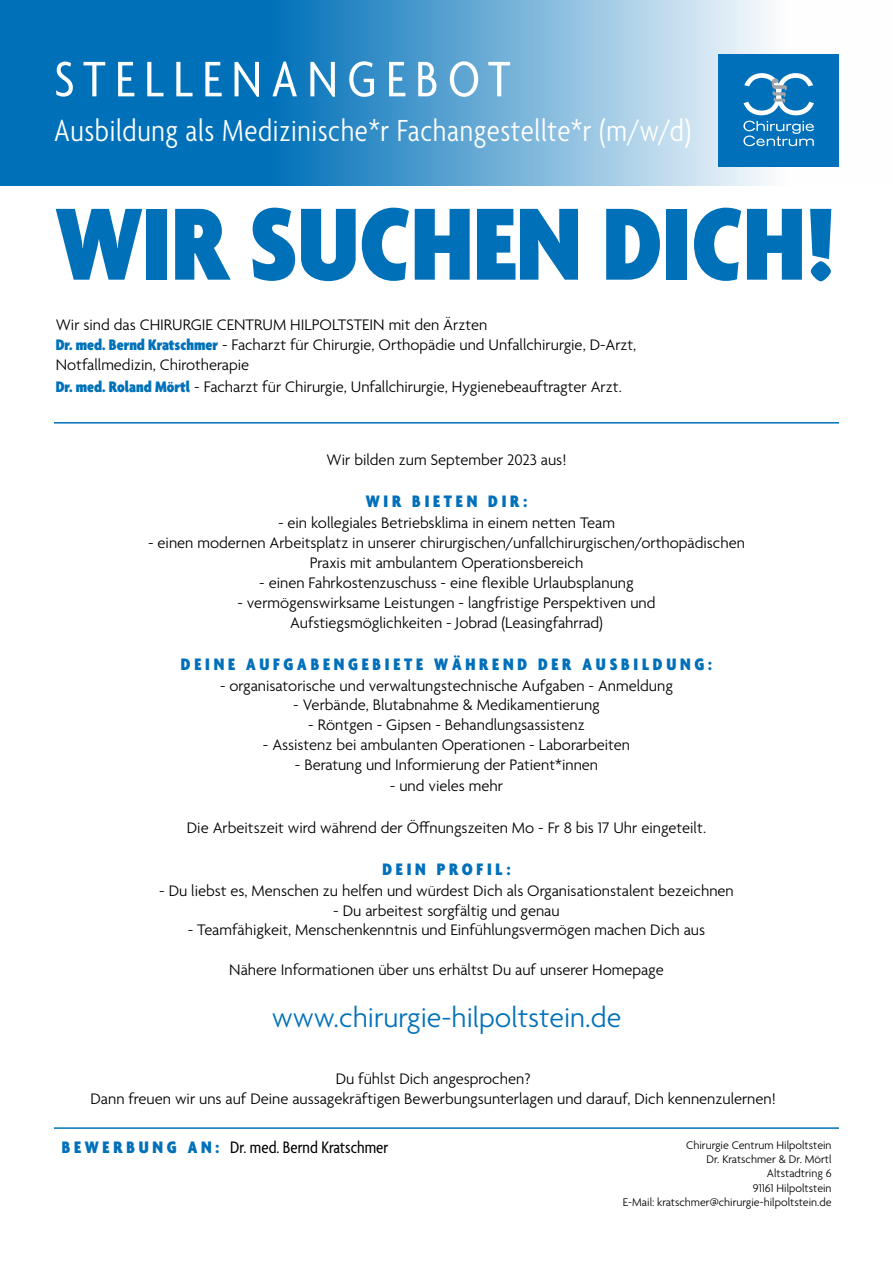
<style>
.page{position:relative;width:893px;height:1263px;background:#fff}
.page>*{position:absolute;margin:0;border:0;box-sizing:border-box;transform-origin:0 0}
.t1{font:900 condensed 111px "Agenda";color:#0071b9}
.t2{font:condensed 54px "Agenda";letter-spacing:.18em;color:#fff}
.t3{font:300 condensed 33px "Agenda";letter-spacing:.02em;color:#fff}
.t4{font:300 30px "Agenda";color:#0071b9}
.t5{font:900 condensed 18px "Agenda";letter-spacing:.21em;color:#0070ba}
.t6{font:condensed 18px "Agenda";color:#000}
.t7{font:300 16.5px/19.8px "Agenda";color:#000;text-align:center}
.t8{font:300 12px/14.4px "Agenda";color:#000;text-align:right}
.s1{font-weight:900;font-stretch:condensed;color:#0071b9}
.s2{font-weight:900;color:#0070ba}
</style>
<div class="page">
<svg style="left:0;top:0;width:839px;height:185px;background:#4e9cce"></svg>
<div style="left:719px;top:54px;width:120px;height:112px;background:#0070ba"></div>
<svg style="left:743px;top:121px;width:71px;height:25px"></svg>
<svg style="left:743px;top:73px;width:71px;height:42px"></svg>
<hr style="left:54px;top:1127px;width:785px;height:2px;background:#0071b9">
<hr style="left:54px;top:422px;width:785px;height:2px;background:#0071b9">
<h2 class="t2" style="left:54px;top:48px;width:458px">STELLENANGEBOT</h2>
<h3 class="t3" style="left:54px;top:112px;width:639px">Ausbildung als Medizinische*r Fachangestellte*r (m/w/d)</h3>
<h1 class="t1" style="left:56px;top:178px;width:780px">WIR SUCHEN DICH!</h1>
<p class="t7" style="left:56px;top:316px;width:582px;text-align:left">Wir sind das CHIRURGIE CENTRUM HILPOLTSTEIN mit den Ärzten<br><span class="s1">Dr. med. Bernd Kratschmer</span> - Facharzt für Chirurgie, Orthopädie und Unfallchirurgie, D-Arzt,<br>Notfallmedizin, Chirotherapie</p>
<p class="t7" style="left:56px;top:377px;width:568px"><span class="s1">Dr. med. Roland Mörtl</span> - Facharzt für Chirurgie, Unfallchirurgie, Hygienebeauftragter Arzt.</p>
<p class="t7" style="left:327px;top:451px;width:241px">Wir bilden zum September 2023 aus!</p>
<p class="t5" style="left:366px;top:491px;width:163px">WIR BIETEN DIR:</p>
<p class="t7" style="left:278px;top:514px;width:338px">- ein kollegiales Betriebsklima in einem netten Team</p>
<p class="t7" style="left:148px;top:534px;width:598px">- einen modernen Arbeitsplatz in unserer chirurgischen/unfallchirurgischen/orthopädischen<br>Praxis mit ambulantem Operationsbereich</p>
<p class="t7" style="left:259px;top:574px;width:376px">- einen Fahrkostenzuschuss - eine flexible Urlaubsplanung</p>
<p class="t7" style="left:237px;top:593px;width:420px">- vermögenswirksame Leistungen - langfristige Perspektiven und<br>Aufstiegsmöglichkeiten - Jobrad (Leasingfahrrad)</p>
<p class="t5" style="left:181px;top:653px;width:532px">DEINE AUFGABENGEBIETE WÄHREND DER AUSBILDUNG:</p>
<p class="t7" style="left:220px;top:676px;width:454px">- organisatorische und verwaltungstechnische Aufgaben - Anmeldung</p>
<p class="t7" style="left:293px;top:696px;width:308px">- Verbände, Blutabnahme &amp; Medikamentierung</p>
<p class="t7" style="left:308px;top:716px;width:278px">- Röntgen - Gipsen - Behandlungsassistenz</p>
<p class="t7" style="left:263px;top:736px;width:369px">- Assistenz bei ambulanten Operationen - Laborarbeiten</p>
<p class="t7" style="left:295px;top:755px;width:305px">- Beratung und Informierung der Patient*innen</p>
<p class="t7" style="left:390px;top:777px;width:115px">- und vieles mehr</p>
<p class="t7" style="left:187px;top:818px;width:521px">Die Arbeitszeit wird während der Öffnungszeiten Mo - Fr 8 bis 17 Uhr eingeteilt.</p>
<p class="t5" style="left:382px;top:858px;width:129px">DEIN PROFIL:</p>
<p class="t7" style="left:159px;top:881px;width:576px">- Du liebst es, Menschen zu helfen und würdest Dich als Organisationstalent bezeichnen</p>
<p class="t7" style="left:333px;top:901px;width:228px">- Du arbeitest sorgfältig und genau</p>
<p class="t7" style="left:188px;top:921px;width:519px">- Teamfähigkeit, Menschenkenntnis und Einfühlungsvermögen machen Dich aus</p>
<p class="t7" style="left:229px;top:961px;width:436px">Nähere Informationen über uns erhältst Du auf unserer Homepage</p>
<h3 class="t4" style="left:272px;top:1001px;width:351px">www.chirurgie-hilpoltstein.de</h3>
<p class="t7" style="left:90px;top:1070px;width:687px">Du fühlst Dich angesprochen?<br>Dann freuen wir uns auf Deine aussagekräftigen Bewerbungsunterlagen und darauf, Dich kennenzulernen!</p>
<p class="t6" style="left:62px;top:1137px;width:328px"><span class="s2">B E W E R B U N G A N :</span> Dr. med. Bernd Kratschmer</p>
<p class="t8" style="left:623px;top:1138px;width:210px">Chirurgie Centrum Hilpoltstein<br>Dr. Kratschmer &amp; Dr. Mörtl<br>Altstadtring 6<br>91161 Hilpoltstein<br>E-Mail: kratschmer@chirurgie-hilpoltstein.de</p>
</div>
